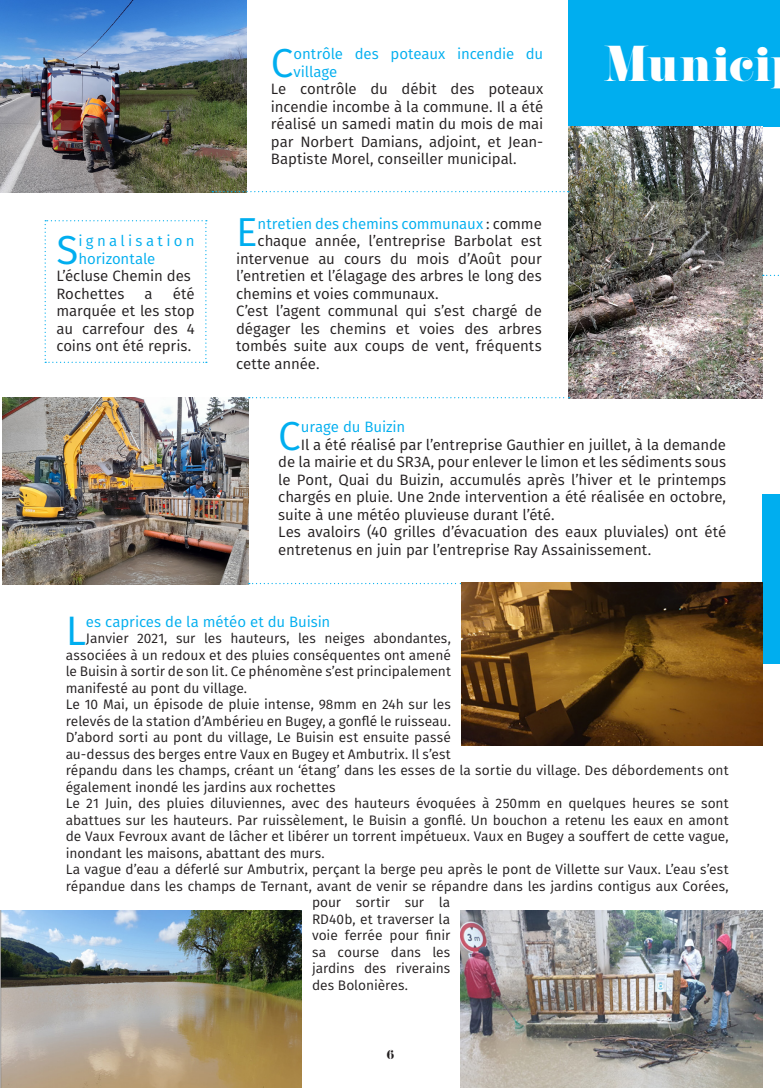
<style>
.page{position:relative;width:780px;height:1088px;background:#fff}
.page>*{position:absolute;margin:0;border:0;box-sizing:border-box;transform-origin:0 0}
.t1{font:45px "Pistilli";letter-spacing:-.02em;color:#fff}
.t2{font:41.12px "Fira Sans";color:#00aeef}
.t3{font:40.38px "Fira Sans";color:#00aeef}
.t4{font:15px/17.5px "Fira Sans";letter-spacing:-.005em;color:#231f20;text-align:justify}
.t5{font:15px/17.5px "Fira Sans";letter-spacing:-.005em;color:#00aeef}
.t6{font:15px/17.5px "Fira Sans";letter-spacing:.21em;color:#00aeef}
.t7{font:13.75px "Fira Sans";color:#231f20}
.t8{font:12.5px "Pistilli";color:#231f20}
.s1{color:#231f20}
</style>
<div class="page">
<div style="left:568px;top:0;width:212px;height:127px;background:#00aeef"></div>
<div style="left:762px;top:494px;width:18px;height:170px;background:#00aeef"></div>
<img style="left:0;top:0;width:246px;height:192px">
<img style="left:568px;top:127px;width:194px;height:271px">
<img style="left:3px;top:397px;width:245px;height:187px">
<svg style="left:212px;top:191px;width:356px;height:1px"></svg>
<svg style="left:249px;top:397px;width:320px;height:1px"></svg>
<svg style="left:249px;top:583px;width:212px;height:1px"></svg>
<img style="left:461px;top:583px;width:301px;height:162px">
<img style="left:461px;top:910px;width:301px;height:178px">
<img style="left:0;top:910px;width:301px;height:178px">
<svg style="left:45px;top:220px;width:162px;height:143px"></svg>
<h3 class="t3" style="left:56px;top:219px;width:23px">S</h3>
<p class="t6" style="left:78px;top:232px;width:118px">ignalisation horizontale</p>
<p class="t4" style="left:56px;top:267px;width:136px">L’écluse Chemin des<br>Rochettes</p>
<p class="t4" style="left:56px;top:284px;width:140px;text-indent:116px">été marquée et les stop au carrefour des 4 coins ont été repris.</p>
<p class="t4" style="left:145px;top:284px;width:10px">a</p>
<h3 class="t3" style="left:271px;top:33px;width:24px">C</h3>
<p class="t5" style="left:293px;top:45px;width:251px">ontrôle des poteaux incendie du village</p>
<p class="t4" style="left:271px;top:80px;width:274px">Le contrôle du débit des poteaux incendie incombe à la commune. Il a été réalisé un samedi matin du mois de mai par Norbert Damians, adjoint, et Jean-Baptiste Morel, conseiller municipal.</p>
<h3 class="t3" style="left:236px;top:202px;width:23px">E</h3>
<p class="t5" style="left:257px;top:214px;width:286px">ntretien des chemins communaux <span class="s1">: comme</span></p>
<p class="t4" style="left:257px;top:232px;width:286px">chaque année, l’entreprise Barbolat est</p>
<p class="t4" style="left:236px;top:249px;width:307px">intervenue au cours du mois d’Août pour</p>
<p class="t4" style="left:236px;top:267px;width:307px">l’entretien et l’élagage des arbres le long des</p>
<p class="t4" style="left:236px;top:284px;width:204px">chemins et voies communaux.</p>
<p class="t4" style="left:236px;top:302px;width:307px">C’est l’agent communal qui s’est chargé de</p>
<p class="t4" style="left:236px;top:319px;width:307px">dégager les chemins et voies des arbres</p>
<p class="t4" style="left:236px;top:337px;width:307px">tombés suite aux coups de vent, fréquents</p>
<p class="t4" style="left:236px;top:354px;width:85px">cette année.</p>
<h1 class="t1" style="left:603px;top:35px;width:169px">Munici</h1>
<h3 class="t3" style="left:278px;top:405px;width:24px">C</h3>
<p class="t5" style="left:301px;top:418px;width:106px">urage du Buizin</p>
<p class="t4" style="left:278px;top:435px;width:449px;text-align:left;text-indent:23px">Il a été réalisé par l’entreprise Gauthier en juillet, à la demande de la mairie et du SR3A, pour enlever le limon et les sédiments sous le Pont, Quai du Buizin, accumulés après l’hiver et le printemps chargés en pluie. Une 2nde intervention a été réalisée en octobre, suite à une météo pluvieuse durant l’été.<br>Les avaloirs (40 grilles d’évacuation des eaux pluviales) ont été entretenus en juin par l’entreprise Ray Assainissement.</p>
<h2 class="t2" style="left:66px;top:600px;width:22px">L</h2>
<p class="t5" style="left:86px;top:612px;width:246px">es caprices de la météo et du Buisin</p>
<p class="t7" style="left:86px;top:628px;width:366px">Janvier 2021, sur les hauteurs, les neiges abondantes,</p>
<p class="t7" style="left:66px;top:644px;width:386px">associées à un redoux et des pluies conséquentes ont amené</p>
<p class="t7" style="left:66px;top:661px;width:387px">le Buisin à sortir de son lit. Ce phénomène s’est principalement</p>
<p class="t7" style="left:66px;top:677px;width:183px">manifesté au pont du village.</p>
<p class="t7" style="left:66px;top:694px;width:386px">Le 10 Mai, un épisode de pluie intense, 98mm en 24h sur les</p>
<p class="t7" style="left:66px;top:710px;width:386px">relevés de la station d’Ambérieu en Bugey, a gonflé le ruisseau.</p>
<p class="t7" style="left:66px;top:727px;width:386px">D’abord sorti au pont du village, Le Buisin est ensuite passé</p>
<p class="t7" style="left:66px;top:743px;width:386px">au-dessus des berges entre Vaux en Bugey et Ambutrix. Il s’est</p>
<p class="t7" style="left:66px;top:760px;width:664px">répandu dans les champs, créant un ‘étang’ dans les esses de la sortie du village. Des débordements ont</p>
<p class="t7" style="left:66px;top:776px;width:271px">également inondé les jardins aux rochettes</p>
<p class="t7" style="left:66px;top:793px;width:664px">Le 21 Juin, des pluies diluviennes, avec des hauteurs évoquées à 250mm en quelques heures se sont</p>
<p class="t7" style="left:66px;top:809px;width:664px">abattues sur les hauteurs. Par ruissèlement, le Buisin a gonflé. Un bouchon a retenu les eaux en amont</p>
<p class="t7" style="left:66px;top:826px;width:664px">de Vaux Fevroux avant de lâcher et libérer un torrent impétueux. Vaux en Bugey a souffert de cette vague,</p>
<p class="t7" style="left:66px;top:842px;width:260px">inondant les maisons, abattant des murs.</p>
<p class="t7" style="left:66px;top:859px;width:664px">La vague d’eau a déferlé sur Ambutrix, perçant la berge peu après le pont de Villette sur Vaux. L’eau s’est</p>
<p class="t7" style="left:66px;top:875px;width:664px">répandue dans les champs de Ternant, avant de venir se répandre dans les jardins contigus aux Corées,</p>
<p class="t7" style="left:312px;top:892px;width:140px">pour sortir sur la</p>
<p class="t7" style="left:312px;top:908px;width:140px">RD40b, et traverser la</p>
<p class="t7" style="left:312px;top:925px;width:140px">voie ferrée pour finir</p>
<p class="t7" style="left:312px;top:941px;width:140px">sa course dans les</p>
<p class="t7" style="left:312px;top:958px;width:140px">jardins des riverains</p>
<p class="t7" style="left:312px;top:974px;width:97px">des Bolonières.</p>
<p class="t8" style="left:386px;top:1046px;width:10px">6</p>
</div>
